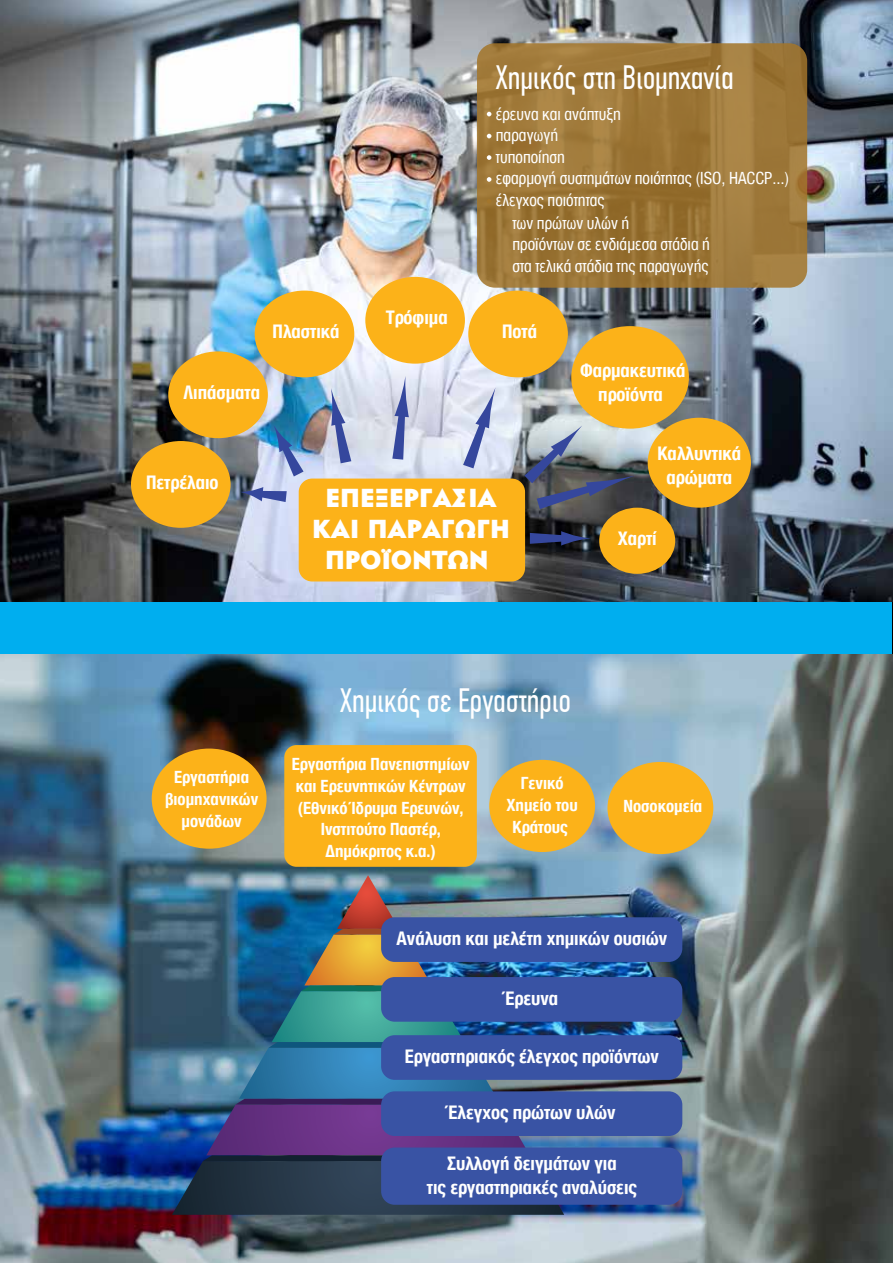
<style>
.page{position:relative;width:893px;height:1263px;background:#fff}
.page>*{position:absolute;margin:0;border:0;box-sizing:border-box;transform-origin:0 0}
.t1{font:condensed 33px "CF Din";color:#fff}
.t2{font:25.8px/31px "CF Daphne";color:#fff;text-align:center}
.t3{font:700 20.1px/24px "CF Helvetica Cond";color:#fff;text-align:center}
.t4{font:18px "CF Helvetica Cond";color:#fff}
.t5{font:700 18px/21.6px "CF Helvetica Cond";color:#fff;text-align:center}
</style>
<div class="page">
<img style="left:892px;top:0;width:1px;height:603px">
<img style="left:0;top:0;width:892px;height:603px">
<svg style="left:477px;top:43px;width:330px;height:245px;background:#9d7738"></svg>
<div style="left:0;top:603px;width:892px;height:62px;background:#00aeef"></div>
<hr style="left:892px;top:603px;width:1px;height:62px;background:#000">
<img style="left:0;top:655px;width:893px;height:608px">
<svg style="left:487px;top:112px;width:4px;height:4px"></svg>
<svg style="left:487px;top:134px;width:4px;height:4px"></svg>
<svg style="left:487px;top:155px;width:4px;height:5px"></svg>
<svg style="left:487px;top:177px;width:4px;height:5px"></svg>
<svg style="left:487px;top:199px;width:4px;height:5px"></svg>
<div style="left:299px;top:479px;width:226px;height:102px;background:#fcb219;border-radius:14px"></div>
<div style="left:131px;top:441px;width:100px;height:87px;background:#fcb219;border-radius:50%"></div>
<div style="left:168px;top:351px;width:100px;height:87px;background:#fcb219;border-radius:50%"></div>
<div style="left:255px;top:291px;width:99px;height:86px;background:#fcb219;border-radius:50%"></div>
<div style="left:365px;top:277px;width:100px;height:87px;background:#fcb219;border-radius:50%"></div>
<div style="left:468px;top:291px;width:100px;height:86px;background:#fcb219;border-radius:50%"></div>
<div style="left:571px;top:326px;width:118px;height:103px;background:#fcb219;border-radius:50%"></div>
<div style="left:648px;top:418px;width:103px;height:90px;background:#fcb219;border-radius:50%"></div>
<div style="left:599px;top:508px;width:76px;height:66px;background:#fcb219;border-radius:50%"></div>
<svg style="left:273px;top:424px;width:31px;height:52px;background:#5f8dc0"></svg>
<svg style="left:239px;top:487px;width:48px;height:15px"></svg>
<svg style="left:331px;top:387px;width:20px;height:76px;background:#99a4cc"></svg>
<svg style="left:392px;top:375px;width:17px;height:85px"></svg>
<svg style="left:463px;top:386px;width:33px;height:82px;background:#b8c1df"></svg>
<svg style="left:530px;top:531px;width:62px;height:15px"></svg>
<svg style="left:524px;top:425px;width:113px;height:84px;background:#757c88"></svg>
<div style="left:284px;top:745px;width:193px;height:122px;background:#fcb219;border-radius:12px"></div>
<div style="left:152px;top:748px;width:115px;height:101px;background:#fcb219;border-radius:50%"></div>
<div style="left:489px;top:760px;width:106px;height:92px;background:#fcb219;border-radius:50%"></div>
<div style="left:607px;top:762px;width:106px;height:92px;background:#fcb219;border-radius:50%"></div>
<img style="left:172px;top:875px;width:392px;height:340px">
<div style="left:381px;top:917px;width:301px;height:45px;background:#3953a4;border-radius:14px"></div>
<div style="left:381px;top:977px;width:301px;height:45px;background:#3953a4;border-radius:14px"></div>
<div style="left:381px;top:1035px;width:301px;height:45px;background:#3953a4;border-radius:14px"></div>
<div style="left:381px;top:1091px;width:301px;height:45px;background:#3953a4;border-radius:14px"></div>
<div style="left:381px;top:1147px;width:301px;height:58px;background:#3953a4;border-radius:14px"></div>
<p class="t3" style="left:273px;top:320px;width:68px">Πλαστικά</p>
<p class="t3" style="left:183px;top:380px;width:78px">Λιπάσµατα</p>
<p class="t3" style="left:386px;top:306px;width:64px">Τρόφιµα</p>
<h1 class="t1" style="left:496px;top:59px;width:240px">Χημικός στη Βιομηχανία</h1>
<p class="t4" style="left:496px;top:104px;width:126px">έρευνα και ανάπτυξη</p>
<p class="t4" style="left:496px;top:126px;width:64px">παραγωγή</p>
<p class="t4" style="left:496px;top:147px;width:71px">τυποποίηση</p>
<p class="t4" style="left:496px;top:169px;width:295px">εφαρμογή συστημάτων ποιότητας (ISO, HACCP…)</p>
<p class="t4" style="left:496px;top:191px;width:110px">έλεγχος ποιότητας</p>
<p class="t4" style="left:512px;top:213px;width:118px">των πρώτων υλών ή</p>
<p class="t4" style="left:512px;top:235px;width:199px">προϊόντων σε ενδιάμεσα στάδια ή</p>
<p class="t4" style="left:512px;top:257px;width:198px">στα τελικά στάδια της παραγωγής</p>
<p class="t3" style="left:502px;top:320px;width:37px">Ποτά</p>
<p class="t3" style="left:580px;top:359px;width:107px">Φαρµακευτικά προϊόντα</p>
<p class="t3" style="left:146px;top:470px;width:74px">Πετρέλαιο</p>
<p class="t2" style="left:312px;top:484px;width:199px">επεξεργασία και παραγωγή προϊόντων</p>
<p class="t3" style="left:657px;top:441px;width:85px">Καλλυντικά αρώµατα</p>
<p class="t3" style="left:618px;top:526px;width:40px">Χαρτί</p>
<h1 class="t1" style="left:340px;top:682px;width:232px">Χημικός σε Εργαστήριο</h1>
<p class="t5" style="left:292px;top:754px;width:179px">Εργαστήρια Πανεπιστηµίων και Ερευνητικών Κέντρων (Εθνικό Ίδρυµα Ερευνών,<br>Ινστιτούτο Παστέρ, ∆ηµόκριτος κ.α.)</p>
<p class="t5" style="left:165px;top:767px;width:95px">Εργαστήρια βιοµηχανικών µονάδων</p>
<p class="t5" style="left:506px;top:773px;width:73px">Γενικό<br>Χηµείο του<br>Κράτους</p>
<p class="t5" style="left:623px;top:795px;width:80px">Νοσοκοµεία</p>
<p class="t3" style="left:397px;top:927px;width:272px">Ανάλυση και µελέτη χηµικών ουσιών</p>
<p class="t3" style="left:506px;top:986px;width:54px">Έρευνα</p>
<p class="t3" style="left:405px;top:1045px;width:256px">Εργαστηριακός έλεγχος προϊόντων</p>
<p class="t3" style="left:448px;top:1101px;width:168px">Έλεγχος πρώτων υλών</p>
<p class="t3" style="left:427px;top:1151px;width:211px">Συλλογή δειγµάτων για<br>τις εργαστηριακές αναλύσεις</p>
</div>
